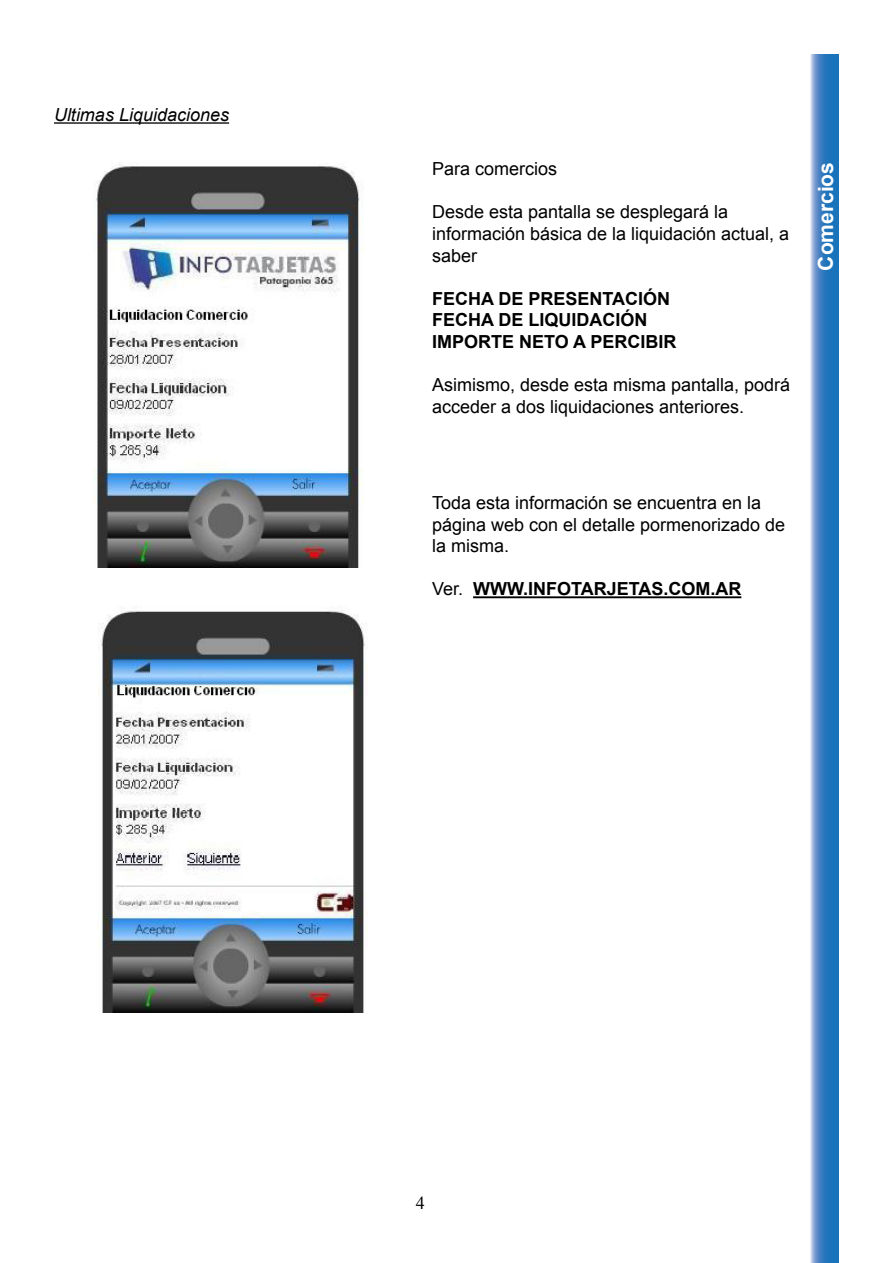
<style>
.page{position:relative;width:893px;height:1263px;background:#fff}
.page>*{position:absolute;margin:0;border:0;box-sizing:border-box;transform-origin:0 0}
.t1{font:700 21px "Arial";color:#fff}
.t2{font:18px/21.6px "Arial";color:#000}
.t3{font:700 18px/21.6px "Arial";color:#000}
.t4{font:italic 18px "Arial";color:#000}
.t5{font:18px "Times New Roman";color:#000}
.s1{font-weight:400}
</style>
<div class="page">
<svg style="left:810px;top:54px;width:29px;height:1209px;background:#4586c5"></svg>
<hr style="left:54px;top:122px;width:175px;height:2px;background:#000">
<hr style="left:473px;top:596px;width:268px;height:2px;background:#000">
<img style="left:94px;top:162px;width:270px;height:405px">
<img style="left:97px;top:607px;width:271px;height:406px">
<p class="t4" style="left:54px;top:103px;width:177px">Ultimas Liquidaciones</p>
<p class="t2" style="left:432px;top:158px;width:127px">Para comercios</p>
<p class="t2" style="left:432px;top:201px;width:359px">Desde esta pantalla se desplegará la información básica de la liquidación actual, a saber</p>
<p class="t3" style="left:432px;top:288px;width:246px">FECHA DE PRESENTACIÓN<br>FECHA DE LIQUIDACIÓN<br>IMPORTE NETO A PERCIBIR</p>
<p class="t2" style="left:432px;top:374px;width:360px">Asimismo, desde esta misma pantalla, podrá acceder a dos liquidaciones anteriores.</p>
<p class="t1" style="left:812px;top:271px;width:110px;rotate:-90deg">Comercios</p>
<p class="t2" style="left:432px;top:492px;width:355px">Toda esta información se encuentra en la página web con el detalle pormenorizado de la misma.</p>
<p class="t3" style="left:432px;top:579px;width:311px"><span class="s1">Ver.</span> WWW.INFOTARJETAS.COM.AR</p>
<p class="t5" style="left:416px;top:1191px;width:10px">4</p>
</div>
